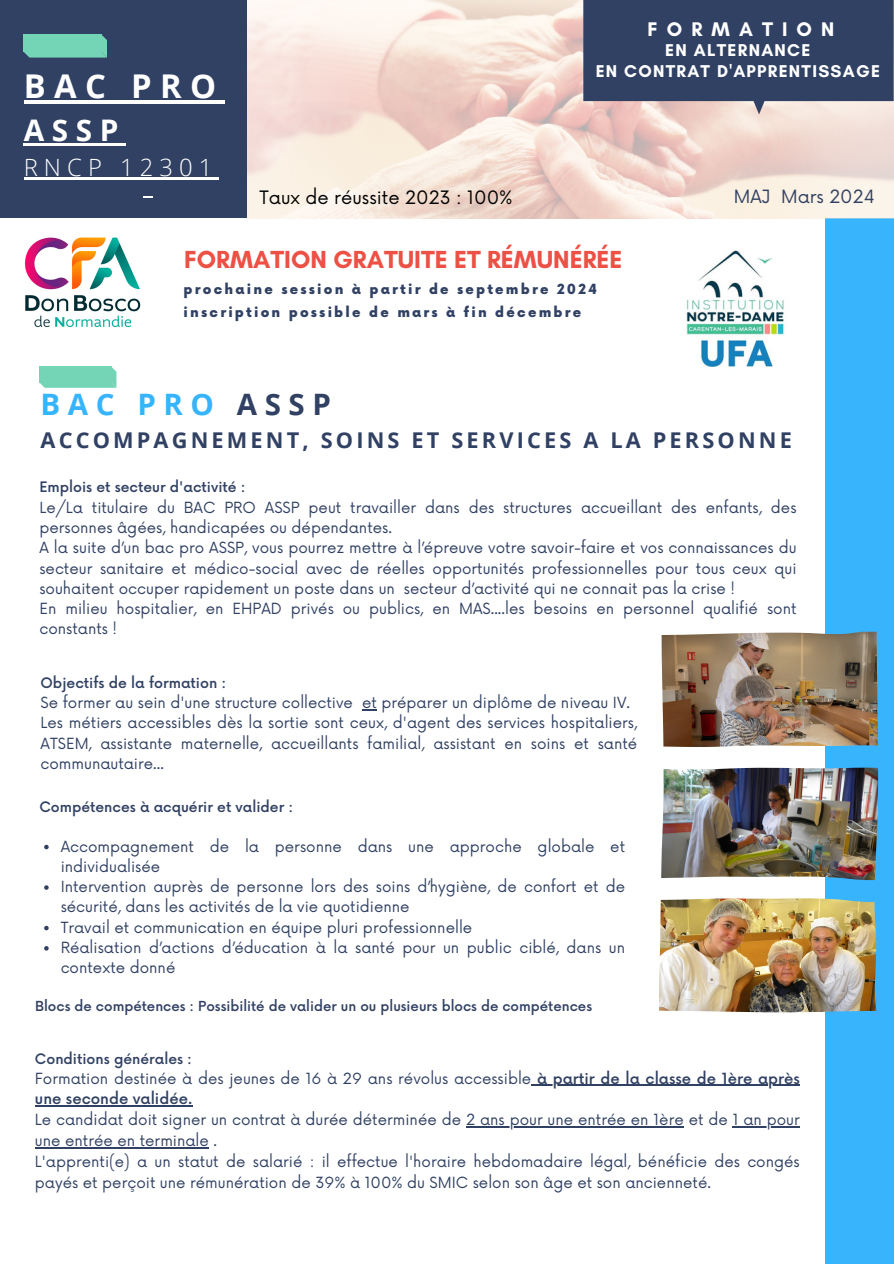
<style>
.page{position:relative;width:894px;height:1264px;background:#fff}
.page>*{position:absolute;margin:0;border:0;box-sizing:border-box;transform-origin:0 0}
.t1{font:700 32.7px "Open Sans";letter-spacing:.255em;color:#fff}
.t2{font:700 29.7px "Open Sans";color:#fff}
.t3{font:700 29.55px "Open Sans";letter-spacing:.255em;color:#36b4fd}
.t4{font:700 25.2px "Glacial Indifference";color:#ed5044}
.t5{font:300 23.7px "Open Sans";letter-spacing:.255em;color:#fff}
.t6{font:700 21.75px "Open Sans";letter-spacing:.145em;color:#314163}
.t7{font:700 20.1px "Glacial Indifference";letter-spacing:.45em;color:#fff}
.t8{font:18px "Now";color:#000}
.t9{font:17.85px "Now";color:#314163}
.t10{font:700 17.4px/20.2px "Glacial Indifference";letter-spacing:.075em;color:#fff;text-align:center}
.t11{font:15px/20.2px "Now";color:#314163}
.t12{font:500 14.1px "Now";color:#314163}
.t13{font:900 13.65px/22.5px "Now";letter-spacing:.16em;color:#314163}
.t14{font:500 13.5px "Now";color:#314163}
.s1{color:#314163}
.s2{font-weight:500}
</style>
<div class="page">
<img style="left:686px;top:250px;width:98px;height:117px">
<div style="left:825px;top:218px;width:68px;height:1045px;background:#36b4fd"></div>
<div style="left:0;top:0;width:247px;height:218px;background:#314163"></div>
<img style="left:661px;top:631px;width:216px;height:116px">
<img style="left:661px;top:767px;width:216px;height:113px">
<img style="left:659px;top:898px;width:217px;height:114px">
<img style="left:247px;top:0;width:646px;height:218px">
<svg style="left:24px;top:35px;width:83px;height:23px"></svg>
<div style="left:24px;top:34px;width:77px;height:18px;background:#74d4b6"></div>
<svg style="left:583px;top:0;width:310px;height:114px;background:#46526f"></svg>
<svg style="left:39px;top:366px;width:77px;height:22px"></svg>
<div style="left:39px;top:366px;width:72px;height:16px;background:#74d4b6"></div>
<img style="left:24px;top:237px;width:117px;height:91px">
<hr style="left:531px;top:1084px;width:268px;height:1px;background:#314163">
<hr style="left:35px;top:1105px;width:157px;height:1px;background:#314163">
<hr style="left:466px;top:1126px;width:217px;height:1px;background:#314163">
<hr style="left:732px;top:1126px;width:67px;height:1px;background:#314163">
<hr style="left:35px;top:1146px;width:174px;height:2px;background:#314163">
<hr style="left:24px;top:100px;width:200px;height:3px;background:#fff">
<hr style="left:24px;top:143px;width:102px;height:2px;background:#fff">
<hr style="left:24px;top:178px;width:194px;height:2px;background:#fff">
<svg style="left:362px;top:709px;width:15px;height:1px"></svg>
<svg style="left:44px;top:844px;width:5px;height:5px"></svg>
<svg style="left:44px;top:885px;width:5px;height:4px"></svg>
<svg style="left:44px;top:925px;width:5px;height:5px"></svg>
<svg style="left:44px;top:946px;width:5px;height:4px"></svg>
<p class="t1" style="left:24px;top:63px;width:194px">BAC PRO</p>
<p class="t2" style="left:24px;top:109px;width:96px">ASSP</p>
<p class="t5" style="left:24px;top:150px;width:190px">RNCP 12301</p>
<p class="t8" style="left:259px;top:187px;width:254px">Taux de réussite 2023 : 100%</p>
<p class="t7" style="left:647px;top:17px;width:188px">FORMATION</p>
<p class="t10" style="left:595px;top:40px;width:286px">EN ALTERNANCE<br>EN CONTRAT D'APPRENTISSAGE</p>
<p class="t9" style="left:733px;top:186px;width:142px">MAJ Mars 2024</p>
<p class="t4" style="left:184px;top:243px;width:439px">FORMATION GRATUITE ET RÉMUNÉRÉE</p>
<p class="t13" style="left:183px;top:279px;width:415px">prochaine session à partir de septembre 2024 inscription possible de mars à fin décembre</p>
<h5 class="t3" style="left:40px;top:383px;width:292px">BAC PRO <span class="s1">ASSP</span></h5>
<h5 class="t6" style="left:40px;top:424px;width:752px">ACCOMPAGNEMENT, SOINS ET SERVICES A LA PERSONNE</h5>
<p class="t12" style="left:39px;top:480px;width:207px">Emplois et secteur d'activité :</p>
<h1 class="t11" style="left:39px;top:498px;width:758px">Le/La titulaire du BAC PRO ASSP peut travailler dans des structures accueillant des enfants, des personnes âgées, handicapées ou dépendantes.</h1>
<h6 class="t11" style="left:39px;top:538px;width:758px;text-align:justify">A la suite d’un bac pro ASSP, vous pourrez mettre à l’épreuve votre savoir-faire et vos connaissances du secteur sanitaire et médico-social avec de réelles opportunités professionnelles pour tous ceux qui souhaitent occuper rapidement un poste dans un secteur d’activité qui ne connait pas la crise !</h6>
<h3 class="t11" style="left:39px;top:599px;width:758px">En milieu hospitalier, en EHPAD privés ou publics, en MAS....les besoins en personnel qualifié sont constants !</h3>
<p class="t12" style="left:41px;top:675px;width:187px">Objectifs de la formation :</p>
<p class="t11" style="left:41px;top:693px;width:591px">Se former au sein d'une structure collective et préparer un diplôme de niveau IV.</p>
<p class="t11" style="left:41px;top:713px;width:598px;text-align:justify">Les métiers accessibles dès la sortie sont ceux, d'agent des services hospitaliers, ATSEM, assistante maternelle, accueillants familial, assistant en soins et santé communautaire...</p>
<h6 class="t12" style="left:39px;top:799px;width:255px">Compétences à acquérir et valider :</h6>
<p class="t11" style="left:61px;top:836px;width:566px">Accompagnement de la personne dans une approche globale et individualisée</p>
<p class="t11" style="left:61px;top:877px;width:566px">Intervention auprès de personne lors des soins d’hygiène, de confort et de sécurité, dans les activités de la vie quotidienne</p>
<p class="t11" style="left:61px;top:917px;width:413px">Travail et communication en équipe pluri professionnelle</p>
<p class="t11" style="left:61px;top:938px;width:566px">Réalisation d’actions d’éducation à la santé pour un public ciblé, dans un contexte donné</p>
<p class="t14" style="left:35px;top:999px;width:558px">Blocs de compétences : Possibilité de valider un ou plusieurs blocs de compétences</p>
<p class="t12" style="left:35px;top:1051px;width:158px">Conditions générales :</p>
<p class="t11" style="left:35px;top:1068px;width:766px">Formation destinée à des jeunes de 16 à 29 ans révolus accessible <span class="s2">à partir de la classe de 1ère après</span></p>
<p class="t11" style="left:35px;top:1089px;width:766px;line-height:20.9px"><span class="s2">une seconde validée.<br></span>Le candidat doit signer un contrat à durée déterminée de 2 ans pour une entrée en 1ère et de 1 an pour</p>
<p class="t11" style="left:35px;top:1130px;width:766px;line-height:20.9px">une entrée en terminale .<br>L'apprenti(e) a un statut de salarié : il effectue l'horaire hebdomadaire légal, bénéficie des congés payés et perçoit une rémunération de 39% à 100% du SMIC selon son âge et son ancienneté.</p>
</div>
